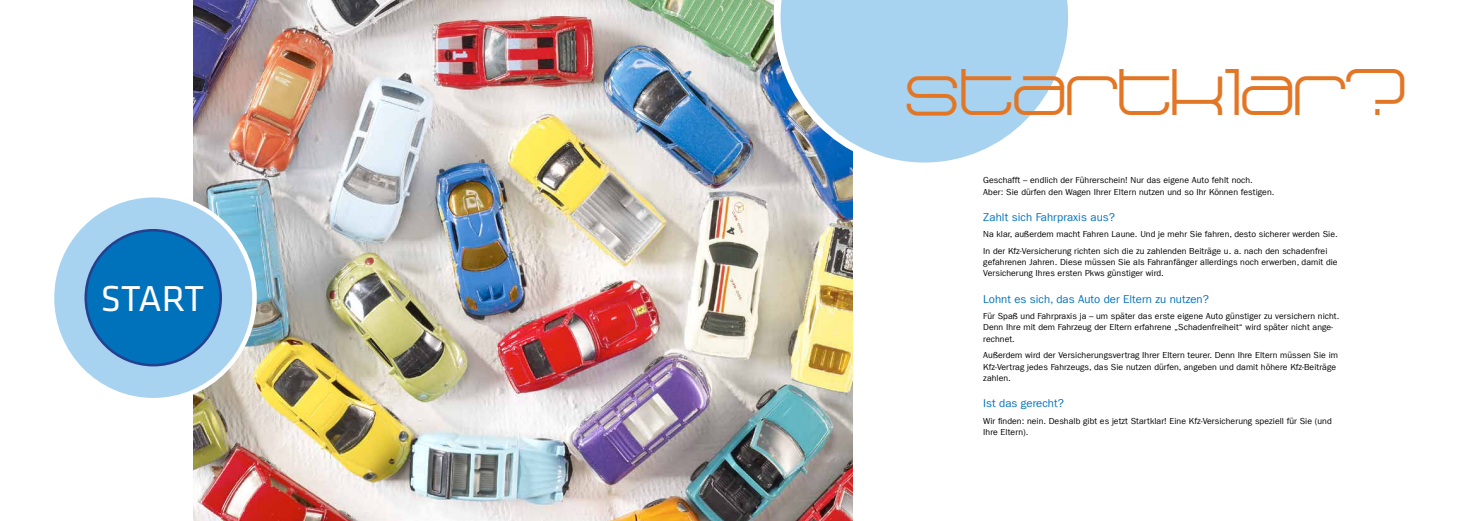
<style>
.page{position:relative;width:1474px;height:521px;background:#fff}
.page>*{position:absolute;margin:0;border:0;box-sizing:border-box;transform-origin:0 0}
.t1{font:700 42px "Radio 187.5";letter-spacing:-.02em;color:#e37625}
.t2{font:37.36px "Klavika";letter-spacing:-.015em;color:#fff}
.t3{font:11.38px "Franklin Gothic LT Com";color:#0072bc}
.t4{font:8.75px/11.4px "Franklin Gothic LT Com";letter-spacing:.005em;color:#000}
</style>
<div class="page">
<img style="left:193px;top:0;width:659px;height:521px">
<svg style="left:773px;top:0;width:296px;height:169px;background:#aed2ec"></svg>
<div style="left:52px;top:195px;width:202px;height:205px;background:#a7d3f1;border-radius:50%"></div>
<div style="left:50px;top:193px;width:207px;height:209px;border:5px solid #fff;border-radius:50%"></div>
<div style="left:86px;top:230px;width:135px;height:135px;background:#0072bc;border-radius:50%"></div>
<div style="left:84px;top:229px;width:138px;height:137px;border:3px solid #25408f;border-radius:50%"></div>
<h2 class="t2" style="left:101px;top:278px;width:105px">START</h2>
<h1 class="t1" style="left:907px;top:74px;width:504px">startklar?</h1>
<p class="t4" style="left:983px;top:175px;width:293px">Geschafft – endlich der Führerschein! Nur das eigene Auto fehlt noch.<br>Aber: Sie dürfen den Wagen Ihrer Eltern nutzen und so Ihr Können festigen.</p>
<h3 class="t3" style="left:983px;top:211px;width:133px">Zahlt sich Fahrpraxis aus?</h3>
<p class="t4" style="left:983px;top:226px;width:356px;line-height:16.4px">Na klar, außerdem macht Fahren Laune. Und je mehr Sie fahren, desto sicherer werden Sie.<br>In der Kfz-Versicherung richten sich die zu zahlenden Beiträge u. a. nach den schadenfrei</p>
<p class="t4" style="left:983px;top:256px;width:356px">gefahrenen Jahren. Diese müssen Sie als Fahranfänger allerdings noch erwerben, damit die<br>Versicherung Ihres ersten Pkws günstiger wird.</p>
<h3 class="t3" style="left:983px;top:292px;width:227px">Lohnt es sich, das Auto der Eltern zu nutzen?</h3>
<p class="t4" style="left:983px;top:310px;width:357px">Für Spaß und Fahrpraxis ja – um später das erste eigene Auto günstiger zu versichern nicht.<br>Denn Ihre mit dem Fahrzeug der Eltern erfahrene „Schadenfreiheit“ wird später nicht ange&shy;rechnet.</p>
<p class="t4" style="left:983px;top:349px;width:356px">Außerdem wird der Versicherungsvertrag Ihrer Eltern teurer. Denn Ihre Eltern müssen Sie im<br>Kfz-Vertrag jedes Fahrzeugs, das Sie nutzen dürfen, angeben und damit höhere Kfz-Beiträge zahlen.</p>
<h3 class="t3" style="left:983px;top:397px;width:82px">Ist das gerecht?</h3>
<p class="t4" style="left:983px;top:415px;width:350px">Wir finden: nein. Deshalb gibt es jetzt Startklar! Eine Kfz-Versicherung speziell für Sie (und<br>Ihre Eltern).</p>
</div>
